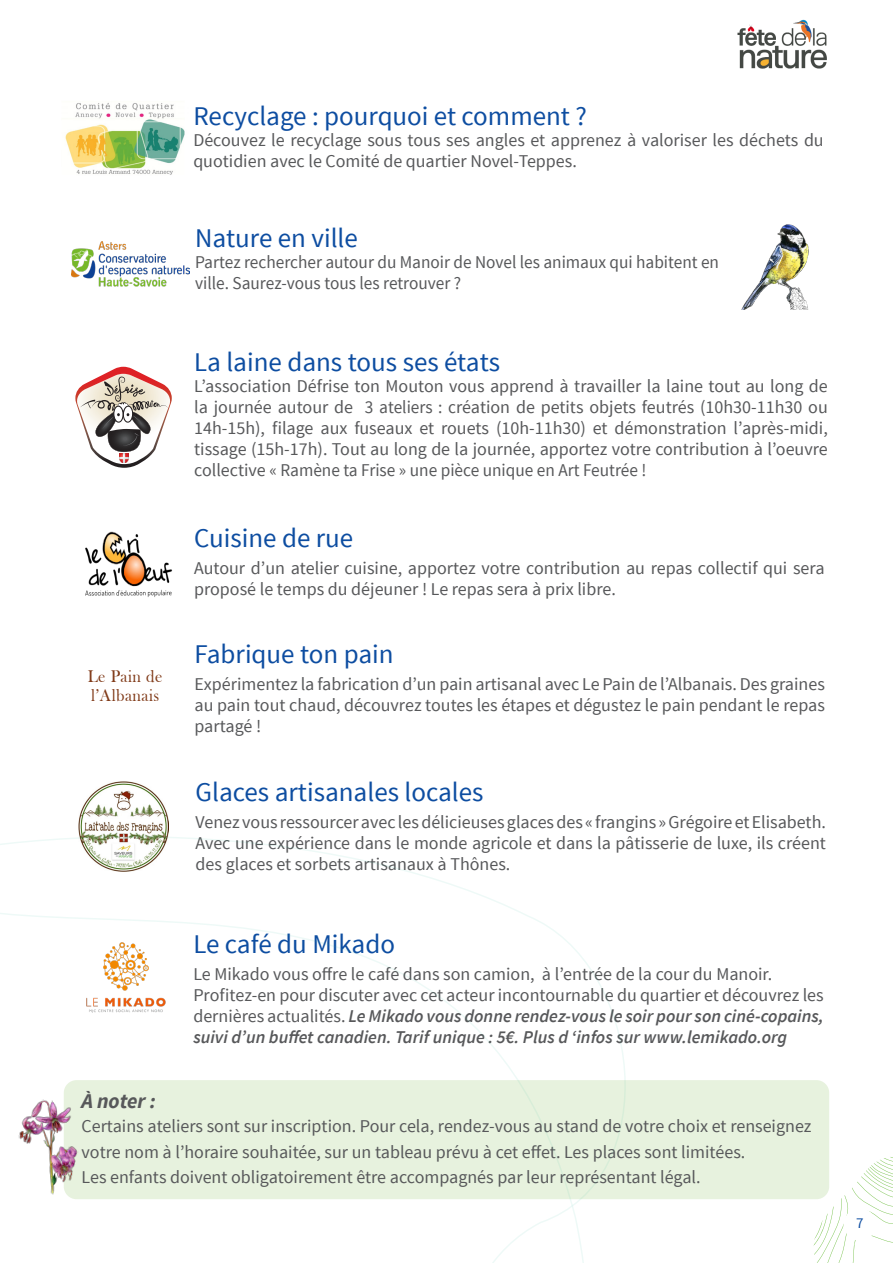
<style>
.page{position:relative;width:893px;height:1263px;background:#fff}
.page>*{position:absolute;margin:0;border:0;box-sizing:border-box;transform-origin:0 0}
.t1{font:27px "Source Sans Pro";color:#0d4da1}
.t2{font:italic 700 21px "Source Sans Pro";color:#57585a}
.t3{font:18px/21px "Source Sans Pro";color:#57585a;text-align:justify}
.t4{font:italic 600 18px/21px "Source Sans Pro";color:#57585a;text-align:justify}
.t5{font:18px/21px "Source Sans Pro";color:#57585a;scale:.96 1}
.t6{font:17.4px/19.5px "Bask Old Face";letter-spacing:.03em;color:#803a18;scale:.94 1}
.t7{font:15px "Source Sans Pro";color:#0d4da1}
.s1{font-weight:400;font-style:normal}
</style>
<div class="page">
<svg style="left:813px;top:1157px;width:80px;height:106px"></svg>
<div style="left:843px;top:1208px;width:33px;height:33px;background:#fff;border-radius:50%"></div>
<svg style="left:75px;top:367px;width:97px;height:101px"></svg>
<img style="left:737px;top:19px;width:90px;height:50px">
<img style="left:71px;top:241px;width:119px;height:46px">
<div style="left:64px;top:1080px;width:765px;height:119px;background:#e7f2de;border-radius:13px"></div>
<img style="left:65px;top:102px;width:120px;height:73px">
<img style="left:85px;top:531px;width:88px;height:66px">
<img style="left:741px;top:224px;width:68px;height:86px">
<svg style="left:0;top:805px;width:626px;height:458px"></svg>
<p class="t1" style="left:193px;top:99px;width:395px">Recyclage : pourquoi et comment ?</p>
<p class="t3" style="left:193px;top:130px;width:632px">Découvez le recyclage sous tous ses angles et apprenez à valoriser les déchets du quotidien avec le Comité de quartier Novel-Teppes.</p>
<p class="t1" style="left:195px;top:221px;width:164px">Nature en ville</p>
<p class="t5" style="left:195px;top:252px;width:547px">Partez rechercher autour du Manoir de Novel les animaux qui habitent en ville. Saurez-vous tous les retrouver ?</p>
<p class="t1" style="left:194px;top:345px;width:307px">La laine dans tous ses états</p>
<p class="t3" style="left:194px;top:376px;width:635px">L’association Défrise ton Mouton vous apprend à travailler la laine tout au long de la journée autour de 3 ateliers : création de petits objets feutrés (10h30-11h30 ou 14h-15h), filage aux fuseaux et rouets (10h-11h30) et démonstration l’après-midi, tissage (15h-17h). Tout au long de la journée, apportez votre contribution à l’oeuvre collective « Ramène ta Frise » une pièce unique en Art Feutrée !</p>
<p class="t6" style="left:88px;top:666px;width:81px">Le Pain de l’Albanais</p>
<p class="t1" style="left:194px;top:521px;width:161px">Cuisine de rue</p>
<p class="t3" style="left:194px;top:558px;width:632px">Autour d’un atelier cuisine, apportez votre contribution au repas collectif qui sera proposé le temps du déjeuner ! Le repas sera à prix libre.</p>
<p class="t1" style="left:195px;top:637px;width:201px">Fabrique ton pain</p>
<p class="t3" style="left:195px;top:674px;width:632px">Expérimentez la fabrication d’un pain artisanal avec Le Pain de l’Albanais. Des graines au pain tout chaud, découvrez toutes les étapes et dégustez le pain pendant le repas partagé !</p>
<p class="t1" style="left:196px;top:775px;width:289px">Glaces artisanales locales</p>
<p class="t3" style="left:196px;top:811px;width:632px">Venez vous ressourcer avec les délicieuses glaces des « frangins » Grégoire et Elisabeth.<br>Avec une expérience dans le monde agricole et dans la pâtisserie de luxe, ils créent des glaces et sorbets artisanaux à Thônes.</p>
<p class="t1" style="left:193px;top:927px;width:203px">Le café du Mikado</p>
<p class="t3" style="left:193px;top:963px;width:580px">Le Mikado vous offre le café dans son camion, à l’entrée de la cour du Manoir.</p>
<p class="t4" style="left:193px;top:984px;width:632px"><span class="s1">Profitez-en pour discuter avec cet acteur incontournable du quartier et découvrez les dernières actualités.</span> Le Mikado vous donne rendez-vous le soir pour son ciné-copains, suivi d’un buffet canadien. Tarif unique : 5€. Plus d ‘infos sur www.lemikado.org</p>
<p class="t2" style="left:81px;top:1087px;width:76px">À noter :</p>
<p class="t3" style="left:82px;top:1114px;width:731px;line-height:25.5px">Certains ateliers sont sur inscription. Pour cela, rendez-vous au stand de votre choix et renseignez votre nom à l’horaire souhaitée, sur un tableau prévu à cet effet. Les places sont limitées.</p>
<p class="t3" style="left:82px;top:1167px;width:620px">Les enfants doivent obligatoirement être accompagnés par leur représentant légal.</p>
<p class="t7" style="left:856px;top:1213px;width:9px">7</p>
</div>
